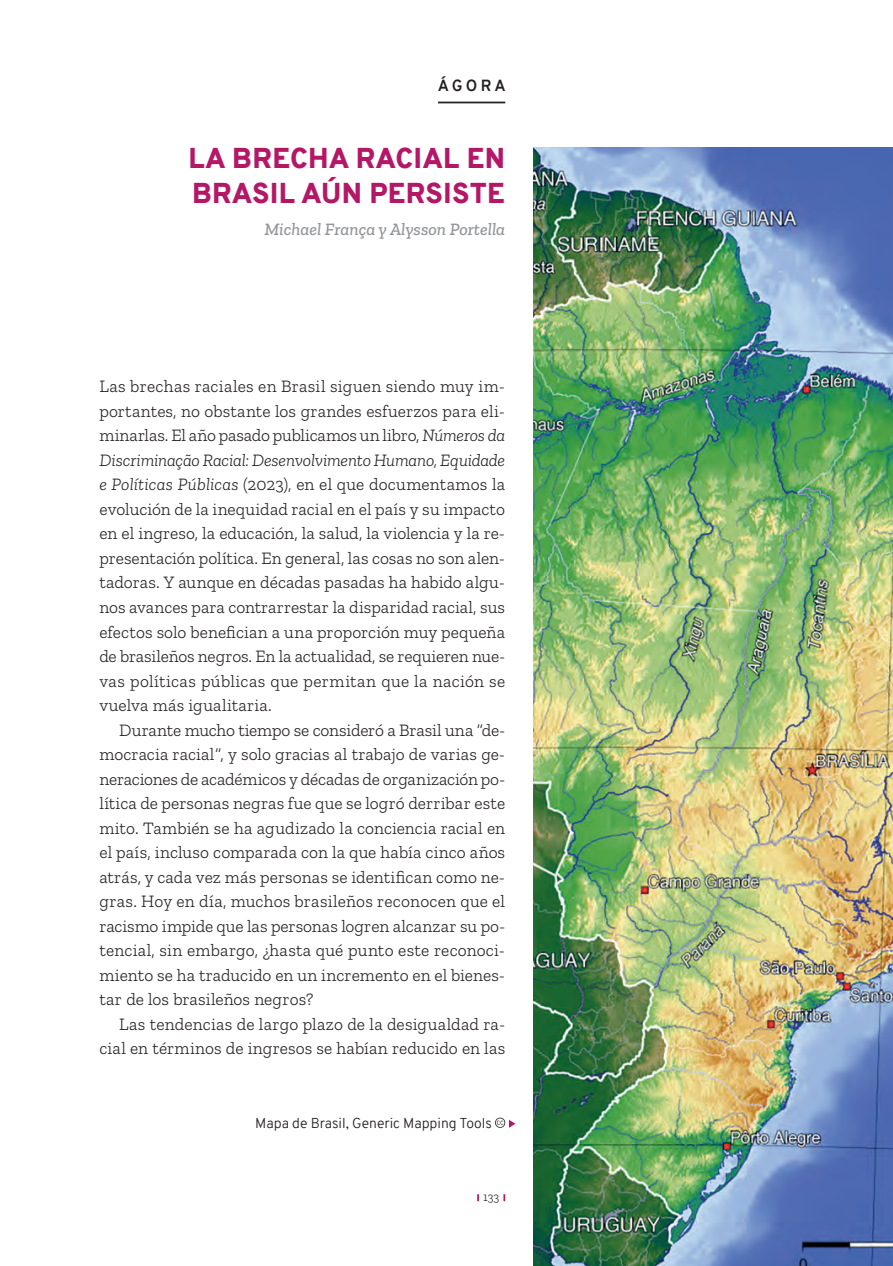
<style>
.page{position:relative;width:893px;height:1266px;background:#fff}
.page>*{position:absolute;margin:0;border:0;box-sizing:border-box;transform-origin:0 0}
.t1{font:900 28px/35px "Overpass";letter-spacing:.01em;color:#b41766}
.t2{font:300 17.5px/24.5px "Zilla Slab";letter-spacing:.005em;color:#231f20;text-align:justify}
.t3{font:italic 500 17.5px "Zilla Slab";color:#939598}
.t4{font:700 15.75px "Overpass";letter-spacing:.2em;color:#231f20}
.t5{font:300 14px "Overpass";color:#231f20}
.t6{font:300 12.25px "Zilla Slab";color:#231f20}
.s1{font-style:italic}
</style>
<div class="page">
<svg style="left:477px;top:1194px;width:2px;height:7px"></svg>
<svg style="left:503px;top:1194px;width:2px;height:7px"></svg>
<img style="left:533px;top:147px;width:359px;height:1118px">
<hr style="left:438px;top:102px;width:67px;height:1px;background:#231f20">
<svg style="left:495px;top:1117px;width:20px;height:10px"></svg>
<p class="t4" style="left:438px;top:75px;width:69px">ÁGORA</p>
<h1 class="t1" style="left:188px;top:141px;width:318px">LA BRECHA RACIAL EN<br>BRASIL AÚN PERSISTE</h1>
<p class="t3" style="left:264px;top:219px;width:242px">Michael França y Alysson Portella</p>
<p class="t2" style="left:99px;top:374px;width:407px">Las brechas raciales en Brasil siguen siendo muy im&shy;portantes, no obstante los grandes esfuerzos para eli&shy;minarlas. El año pasado publicamos un libro, <span class="s1">Números da Discriminação Racial: Desenvolvimento Humano, Equidade e Políticas Públicas</span> (2023), en el que documentamos la evolución de la inequidad racial en el país y su impacto en el ingreso, la educación, la salud, la violencia y la re&shy;presentación política. En general, las cosas no son alen&shy;tadoras. Y aunque en décadas pasadas ha habido algu&shy;nos avances para contrarrestar la disparidad racial, sus efectos solo benefician a una proporción muy pequeña de brasileños negros. En la actualidad, se requieren nue&shy;vas políticas públicas que permitan que la nación se vuelva más igualitaria.</p>
<p class="t2" style="left:99px;top:717px;width:407px;text-indent:20px">Durante mucho tiempo se consideró a Brasil una “de&shy;mocracia racial”, y solo gracias al trabajo de varias ge&shy;neraciones de académicos y décadas de organización po&shy;lítica de personas negras fue que se logró derribar este mito. También se ha agudizado la conciencia racial en el país, incluso comparada con la que había cinco años atrás, y cada vez más personas se identifican como ne&shy;gras. Hoy en día, muchos brasileños reconocen que el racismo impide que las personas logren alcanzar su po&shy;tencial, sin embargo, ¿hasta qué punto este reconoci&shy;miento se ha traducido en un incremento en el bienes&shy;tar de los brasileños negros?</p>
<p class="t2" style="left:99px;top:1011px;width:407px;text-align:right">Las tendencias de largo plazo de la desigualdad ra&shy;cial en términos de ingresos se habían reducido en las</p>
<p class="t5" style="left:255px;top:1112px;width:238px">Mapa de Brasil, Generic Mapping Tools</p>
<p class="t6" style="left:483px;top:1190px;width:18px">133</p>
</div>
